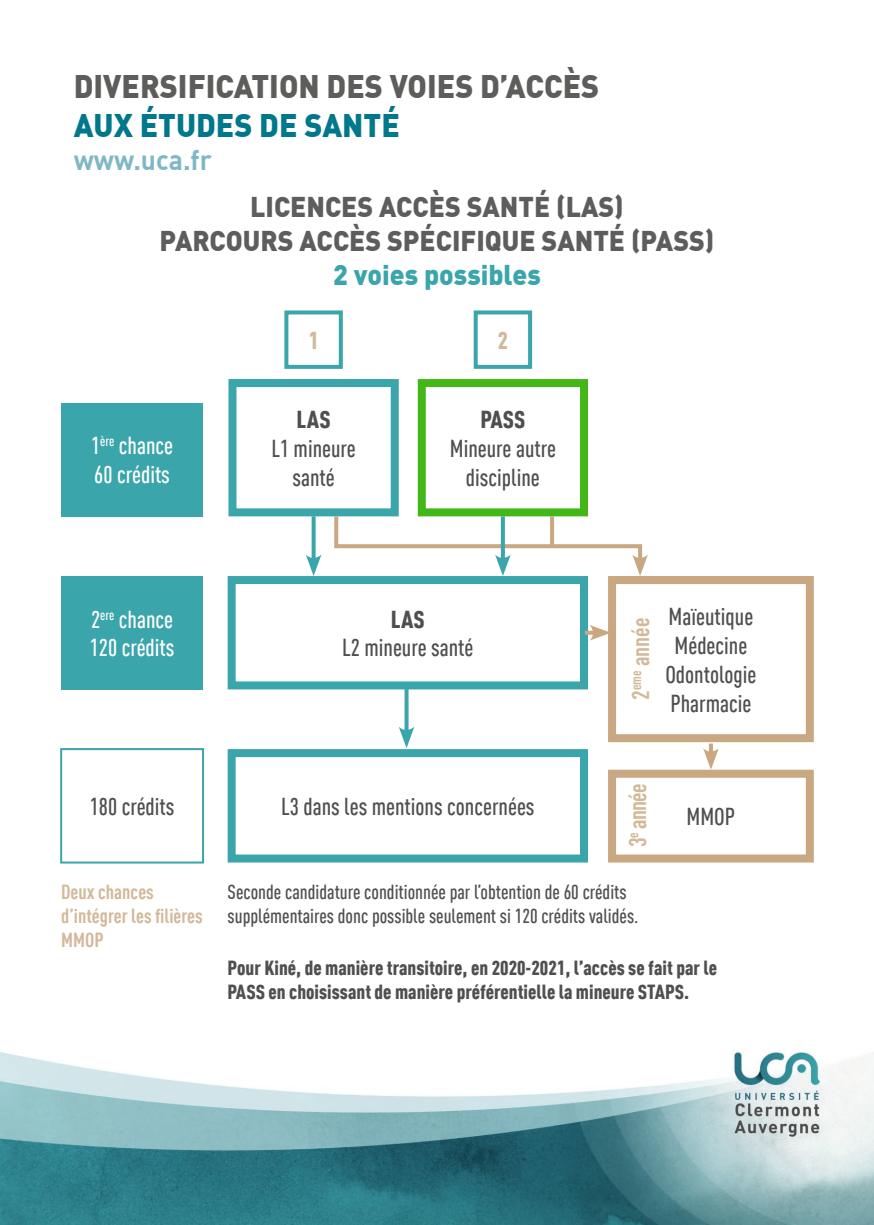
<style>
.page{position:relative;width:874px;height:1225px;background:#fff}
.page>*{position:absolute;margin:0;border:0;box-sizing:border-box;transform-origin:0 0}
.t1{font:900 32px "DIN Offc";color:#5d5d5c;scale:.95 1}
.t2{font:900 32px "DIN Offc";color:#00788b;scale:.95 1}
.t3{font:900 28px "DIN Offc";color:#5d5d5c;scale:.95 1}
.t4{font:900 28px "DIN Offc";color:#3aa5ab;scale:.95 1}
.t5{font:700 28px "DIN Offc";color:#7fb8c4;scale:.95 1}
.t6{font:500 condensed 24px/28.8px "DIN Offc";color:#4f4f4f;text-align:center}
.t7{font:500 condensed 24px "DIN Offc";color:#fff}
.t8{font:700 condensed 24px "DIN Offc";letter-spacing:-.015em;color:#d3b899}
.t9{font:900 condensed 24px "DIN Offc";color:#4f4f4f}
.t10{font:900 condensed 24px "DIN Offc";color:#d3b899}
.t11{font:900 condensed 20px/24px "DIN Offc";color:#4f4f4f}
.t12{font:500 condensed 20px/24px "DIN Offc";color:#4f4f4f}
.t13{font:700 condensed 20px/24px "DIN Offc";color:#d3b899}
</style>
<div class="page">
<img style="left:0;top:1052px;width:873px;height:173px">
<div style="left:61px;top:403px;width:142px;height:113px;background:#3aa5ab"></div>
<div style="left:61px;top:576px;width:142px;height:113px;background:#3aa5ab"></div>
<div style="left:60px;top:748px;width:144px;height:115px;border:2px solid #3aa5ab"></div>
<div style="left:417px;top:379px;width:170px;height:137px;border:8px solid #43b717"></div>
<div style="left:228px;top:379px;width:170px;height:137px;border:8px solid #3aa5ab"></div>
<div style="left:227px;top:576px;width:360px;height:113px;border:8px solid #3aa5ab"></div>
<div style="left:607px;top:576px;width:206px;height:166px;border:8px solid #c8a781"></div>
<div style="left:607px;top:769px;width:206px;height:93px;border:8px solid #c8a781"></div>
<div style="left:284px;top:310px;width:58px;height:59px;border:4px solid #3aa5ab"></div>
<div style="left:473px;top:310px;width:59px;height:59px;border:4px solid #3aa5ab"></div>
<div style="left:227px;top:749px;width:360px;height:113px;border:8px solid #3aa5ab"></div>
<svg style="left:311px;top:516px;width:4px;height:38px"></svg>
<svg style="left:306px;top:554px;width:15px;height:22px"></svg>
<svg style="left:404px;top:688px;width:4px;height:38px"></svg>
<svg style="left:399px;top:726px;width:15px;height:22px"></svg>
<svg style="left:584px;top:631px;width:5px;height:4px"></svg>
<svg style="left:589px;top:625px;width:21px;height:15px"></svg>
<svg style="left:709px;top:743px;width:3px;height:5px"></svg>
<svg style="left:703px;top:748px;width:15px;height:21px"></svg>
<svg style="left:332px;top:512px;width:315px;height:64px"></svg>
<p class="t1" style="left:74px;top:65px;width:554px">DIVERSIFICATION DES VOIES D’ACCÈS</p>
<p class="t2" style="left:74px;top:104px;width:344px">AUX ÉTUDES DE SANTÉ</p>
<p class="t5" style="left:74px;top:142px;width:147px">www.uca.fr</p>
<p class="t3" style="left:250px;top:188px;width:394px">LICENCES ACCÈS SANTÉ (LAS)</p>
<p class="t3" style="left:159px;top:222px;width:585px">PARCOURS ACCÈS SPÉCIFIQUE SANTÉ (PASS)</p>
<p class="t4" style="left:333px;top:256px;width:220px">2 voies possibles</p>
<p class="t7" style="left:91px;top:432px;width:83px">1<sup>ère</sup> chance</p>
<p class="t7" style="left:94px;top:460px;width:77px">60 crédits</p>
<p class="t10" style="left:308px;top:325px;width:12px">1</p>
<p class="t10" style="left:497px;top:325px;width:12px">2</p>
<p class="t9" style="left:296px;top:404px;width:35px">LAS</p>
<p class="t6" style="left:271px;top:433px;width:86px">L1 mineure santé</p>
<p class="t9" style="left:480px;top:404px;width:46px">PASS</p>
<p class="t6" style="left:449px;top:433px;width:108px">Mineure autre discipline</p>
<p class="t7" style="left:91px;top:605px;width:83px">2<sup>ere</sup> chance</p>
<p class="t7" style="left:90px;top:633px;width:86px">120 crédits</p>
<p class="t9" style="left:390px;top:604px;width:35px">LAS</p>
<p class="t6" style="left:342px;top:633px;width:133px">L2 mineure santé</p>
<p class="t8" style="left:626px;top:700px;width:84px;rotate:-90deg">2<sup>eme</sup> année</p>
<p class="t6" style="left:668px;top:602px;width:86px;text-align:left">Maïeutique<br>Médecine</p>
<p class="t6" style="left:665px;top:659px;width:93px">Odontologie</p>
<p class="t6" style="left:670px;top:688px;width:83px">Pharmacie</p>
<p class="t6" style="left:90px;top:791px;width:86px">180 crédits</p>
<p class="t13" style="left:61px;top:879px;width:143px">Deux chances d’intégrer les filières<br>MMOP</p>
<p class="t8" style="left:623px;top:847px;width:65px;rotate:-90deg">3<sup>e</sup> année</p>
<p class="t12" style="left:227px;top:880px;width:412px">Seconde candidature conditionnée par l’obtention de 60 crédits supplémentaires donc possible seulement si 120 crédits validés.</p>
<p class="t11" style="left:227px;top:955px;width:490px">Pour Kiné, de manière transitoire, en 2020-2021, l’accès se fait par le<br>PASS en choisissant de manière préférentielle la mineure STAPS.</p>
<p class="t6" style="left:281px;top:791px;width:255px">L3 dans les mentions concernées</p>
<p class="t6" style="left:686px;top:802px;width:50px">MMOP</p>
</div>
